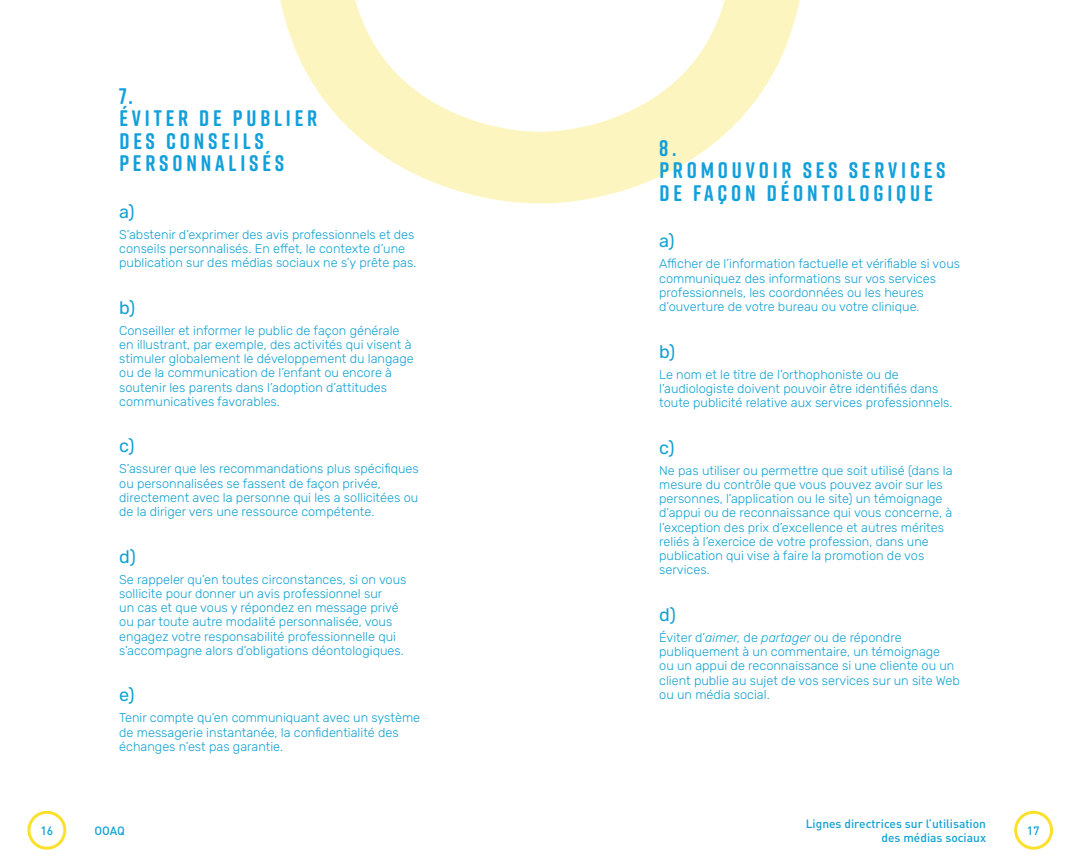
<style>
.page{position:relative;width:1080px;height:864px;background:#fff}
.page>*{position:absolute;margin:0;border:0;box-sizing:border-box;transform-origin:0 0}
.t1{font:700 22.5px/22.5px "Rift Soft";letter-spacing:.17em;color:#12a0db}
.t2{font:18px "Rubik";color:#13a2d2}
.t3{font:300 12.75px/14.2px "Rubik";color:#13a2d2}
.t4{font:500 12px/14.4px "DIN Pro";color:#13a2d2;text-align:right}
.s1{font-style:italic}
</style>
<div class="page">
<div style="left:1014px;top:811px;width:39px;height:39px;border:3px solid #fbe02c;border-radius:50%"></div>
<div style="left:27px;top:811px;width:39px;height:39px;border:3px solid #fbe02c;border-radius:50%"></div>
<svg style="left:280px;top:0;width:520px;height:204px"></svg>
<h1 class="t1" style="left:119px;top:84px;width:200px">7.<br>ÉVITER DE PUBLIER<br>DES CONSEILS<br>PERSONNALISÉS</h1>
<h2 class="t2" style="left:119px;top:201px;width:17px">a)</h2>
<p class="t3" style="left:119px;top:227px;width:299px">S’abstenir d’exprimer des avis professionnels et des conseils personnalisés. En effet, le contexte d’une publication sur des médias sociaux ne s’y prête pas.</p>
<h2 class="t2" style="left:119px;top:297px;width:18px">b)</h2>
<p class="t3" style="left:119px;top:323px;width:296px">Conseiller et informer le public de façon générale en illustrant, par exemple, des activités qui visent à stimuler globalement le développement du langage ou de la communication de l’enfant ou encore à soutenir les parents dans l’adoption d’attitudes communicatives favorables.</p>
<h2 class="t2" style="left:119px;top:436px;width:17px">c)</h2>
<p class="t3" style="left:119px;top:462px;width:301px">S’assurer que les recommandations plus spécifiques ou personnalisées se fassent de façon privée, directement avec la personne qui les a sollicitées ou de la diriger vers une ressource compétente.</p>
<h2 class="t2" style="left:119px;top:546px;width:18px">d)</h2>
<p class="t3" style="left:119px;top:572px;width:289px">Se rappeler qu’en toutes circonstances, si on vous sollicite pour donner un avis professionnel sur<br>un cas et que vous y répondez en message privé ou par toute autre modalité personnalisée, vous engagez votre responsabilité professionnelle qui s’accompagne alors d’obligations déontologiques.</p>
<h2 class="t2" style="left:119px;top:685px;width:17px">e)</h2>
<p class="t3" style="left:119px;top:711px;width:302px">Tenir compte qu’en communiquant avec un système de messagerie instantanée, la confidentialité des échanges n’est pas garantie.</p>
<h1 class="t1" style="left:659px;top:136px;width:288px">8.<br>PROMOUVOIR SES SERVICES<br>DE FAÇON DÉONTOLOGIQUE</h1>
<h2 class="t2" style="left:659px;top:231px;width:17px">a)</h2>
<p class="t3" style="left:659px;top:257px;width:302px">Afficher de l’information factuelle et vérifiable si vous communiquez des informations sur vos services professionnels, les coordonnées ou les heures d’ouverture de votre bureau ou votre clinique.</p>
<h2 class="t2" style="left:659px;top:341px;width:18px">b)</h2>
<p class="t3" style="left:659px;top:367px;width:295px">Le nom et le titre de l’orthophoniste ou de l’audiologiste doivent pouvoir être identifiés dans toute publicité relative aux services professionnels.</p>
<h2 class="t2" style="left:659px;top:437px;width:17px">c)</h2>
<p class="t3" style="left:659px;top:463px;width:295px">Ne pas utiliser ou permettre que soit utilisé (dans la mesure du contrôle que vous pouvez avoir sur les personnes, l’application ou le site) un témoignage d’appui ou de reconnaissance qui vous concerne, à l’exception des prix d’excellence et autres mérites reliés à l’exercice de votre profession, dans une publication qui vise à faire la promotion de vos services.</p>
<h2 class="t2" style="left:659px;top:604px;width:18px">d)</h2>
<p class="t3" style="left:659px;top:631px;width:302px">Éviter d’<span class="s1">aimer,</span> de <span class="s1">partager</span> ou de répondre publiquement à un commentaire, un témoignage<br>ou un appui de reconnaissance si une cliente ou un client publie au sujet de vos services sur un site Web ou un média social.</p>
<p class="t4" style="left:806px;top:816px;width:182px">Lignes directrices sur l’utilisation des médias sociaux</p>
<p class="t4" style="left:40px;top:823px;width:14px">16</p>
<p class="t4" style="left:94px;top:823px;width:32px">OOAQ</p>
<p class="t4" style="left:1027px;top:823px;width:14px">17</p>
</div>
